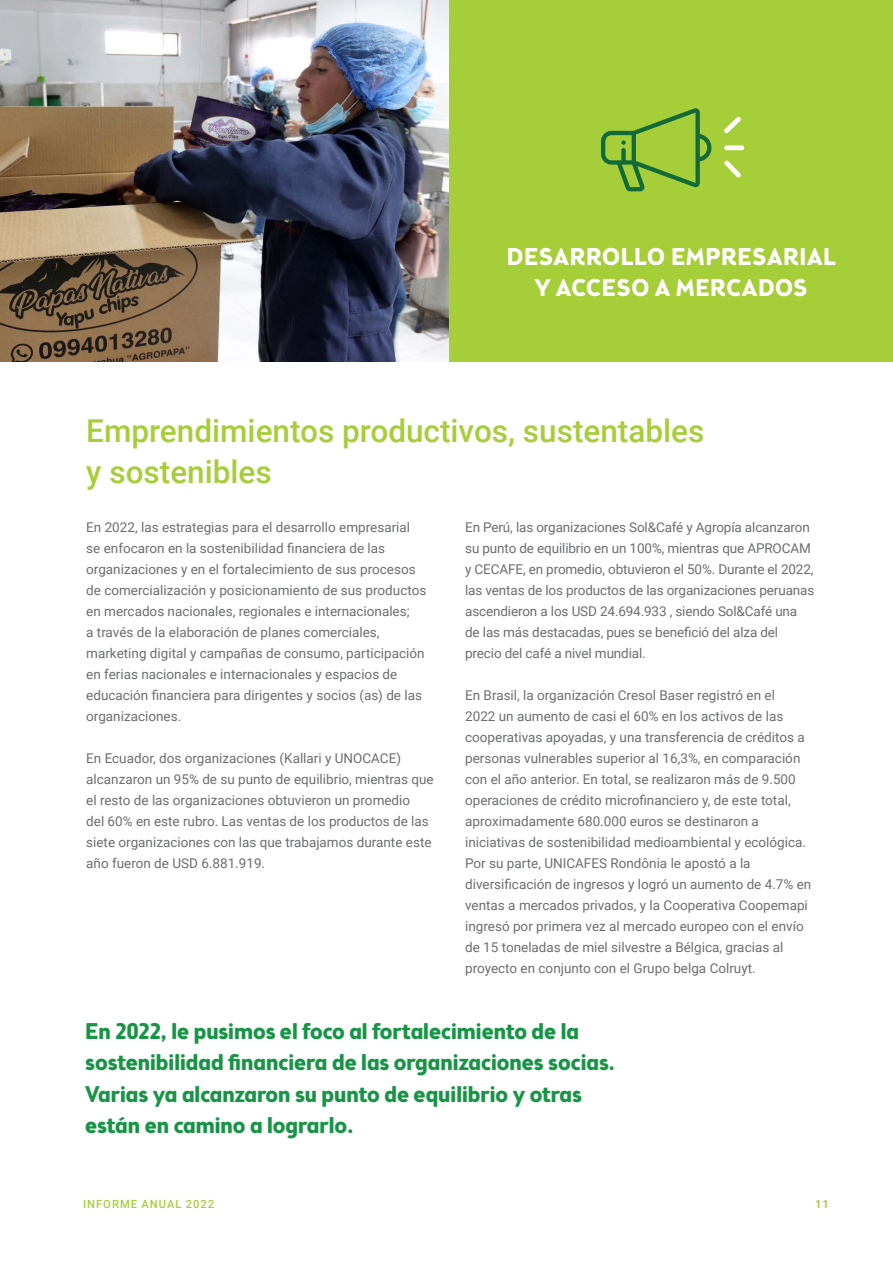
<style>
.page{position:relative;width:893px;height:1263px;background:#fff}
.page>*{position:absolute;margin:0;border:0;box-sizing:border-box;transform-origin:0 0}
.t1{font:500 31.5px/40.5px "Roboto";color:#a6ce39}
.t2{font:700 24px "Brooklyn Samuels Five";letter-spacing:.025em;color:#fff}
.t3{font:700 22.5px/31.5px "Brooklyn Samuels Five";color:#169545}
.Broodtekst_70_zwart{font:13.5px/21px "Roboto";color:#6c6d70}
.t4{font:500 11.25px "Roboto";letter-spacing:.085em;color:#a6ce39}
.t5{font:700 11.25px "Roboto";color:#a6ce39}
</style>
<div class="page">
<div style="left:0;top:0;width:893px;height:361px;background:#a6ce39"></div>
<img style="left:0;top:0;width:449px;height:361px">
<svg style="left:601px;top:108px;width:110px;height:83px"></svg>
<div style="left:724px;top:145px;width:20px;height:5px;background:#fff;border-radius:2px"></div>
<svg style="left:724px;top:116px;width:17px;height:17px"></svg>
<svg style="left:724px;top:160px;width:17px;height:17px"></svg>
<p class="t2" style="left:507px;top:243px;width:331px">DESARROLLO EMPRESARIAL</p>
<p class="t2" style="left:534px;top:274px;width:274px">Y ACCESO A MERCADOS</p>
<p class="t1" style="left:86px;top:410px;width:620px">Emprendimientos productivos, sustentables y sostenibles</p>
<p class="Broodtekst_70_zwart" style="left:86px;top:516px;width:342px">En 2022, las estrategias para el desarrollo empresarial se enfocaron en la sostenibilidad financiera de las organizaciones y en el fortalecimiento de sus procesos de comercialización y posicionamiento de sus productos en mercados nacionales, regionales e internacionales;<br>a través de la elaboración de planes comerciales, marketing digital y campañas de consumo, participación en ferias nacionales e internacionales y espacios de educación financiera para dirigentes y socios (as) de las organizaciones.</p>
<p class="Broodtekst_70_zwart" style="left:86px;top:747px;width:349px">En Ecuador, dos organizaciones (Kallari y UNOCACE) alcanzaron un 95% de su punto de equilibrio, mientras que el resto de las organizaciones obtuvieron un promedio<br>del 60% en este rubro. Las ventas de los productos de las siete organizaciones con las que trabajamos durante este año fueron de USD 6.881.919.</p>
<p class="Broodtekst_70_zwart" style="left:465px;top:516px;width:351px">En Perú, las organizaciones Sol&amp;Café y Agropía alcanzaron su punto de equilibrio en un 100%, mientras que APROCAM y CECAFE, en promedio, obtuvieron el 50%. Durante el 2022, las ventas de los productos de las organizaciones peruanas ascendieron a los USD 24.694.933 , siendo Sol&amp;Café una de las más destacadas, pues se benefició del alza del precio del café a nivel mundial.</p>
<p class="Broodtekst_70_zwart" style="left:465px;top:684px;width:348px">En Brasil, la organización Cresol Baser registró en el<br>2022 un aumento de casi el 60% en los activos de las cooperativas apoyadas, y una transferencia de créditos a personas vulnerables superior al 16,3%, en comparación con el año anterior. En total, se realizaron más de 9.500 operaciones de crédito microfinanciero y, de este total, aproximadamente 680.000 euros se destinaron a iniciativas de sostenibilidad medioambiental y ecológica.<br>Por su parte, UNICAFES Rondônia le apostó a la diversificación de ingresos y logró un aumento de 4.7% en ventas a mercados privados, y la Cooperativa Coopemapi ingresó por primera vez al mercado europeo con el envío de 15 toneladas de miel silvestre a Bélgica, gracias al proyecto en conjunto con el Grupo belga Colruyt.</p>
<p class="t3" style="left:85px;top:1017px;width:531px">En 2022, le pusimos el foco al fortalecimiento de la sostenibilidad financiera de las organizaciones socias.<br>Varias ya alcanzaron su punto de equilibrio y otras están en camino a lograrlo.</p>
<p class="t4" style="left:83px;top:1196px;width:133px">INFORME ANUAL 2022</p>
<p class="t5" style="left:815px;top:1196px;width:15px">11</p>
</div>
